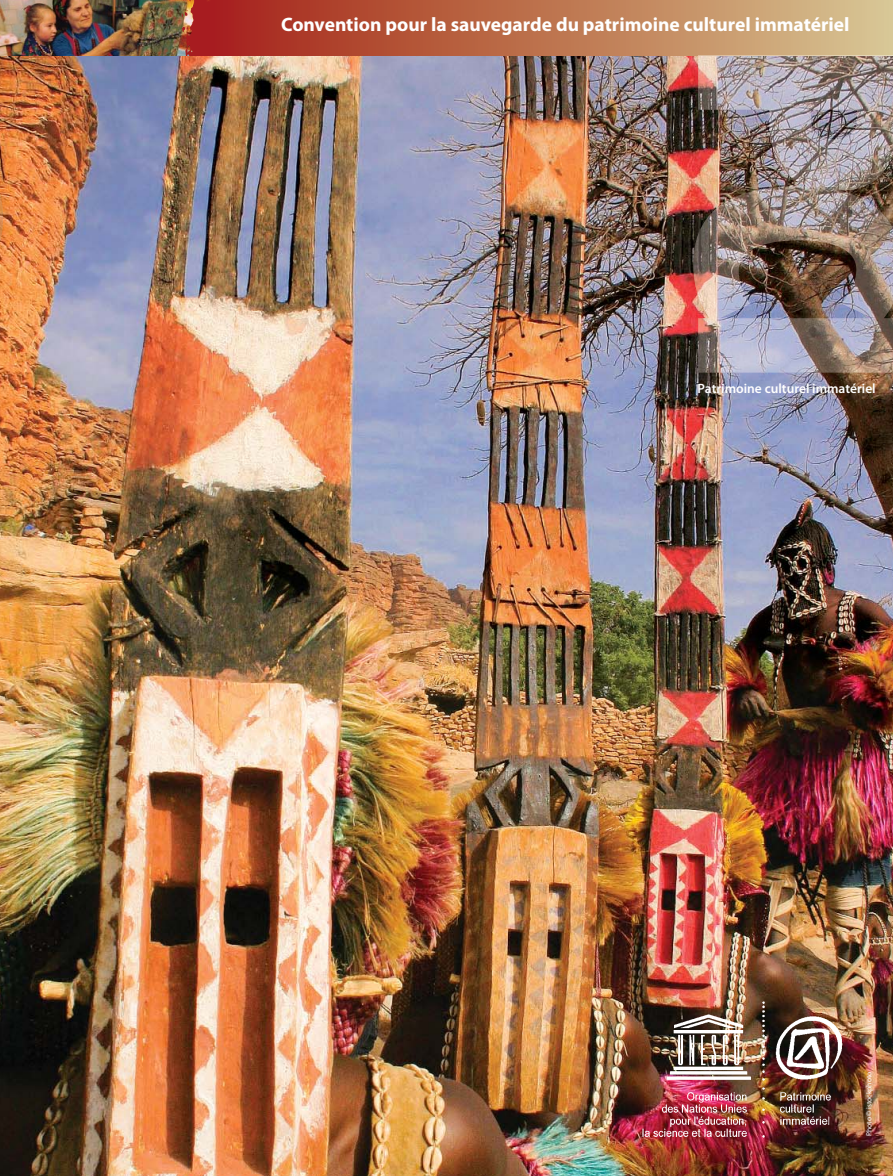
<style>
.page{position:relative;width:893px;height:1176px;background:#fff}
.page>*{position:absolute;margin:0;border:0;box-sizing:border-box;transform-origin:0 0}
.t1{font:700 19.5px "Myriad Pro";color:#fff}
.t2{font:600 13.5px "Myriad Pro";color:#fff}
.t3{font:7.5px "Myriad Pro";color:#fff}
</style>
<div class="page">
<img style="left:0;top:0;width:892px;height:1176px">
<p class="t1" style="left:281px;top:17px;width:570px">Convention pour la sauvegarde du patrimoine culturel immatériel</p>
<p class="t2" style="left:697px;top:380px;width:180px">Patrimoine culturel immatériel</p>
<p class="t3" style="left:864px;top:1136px;width:66px;rotate:-90deg">Photo © istockphoto</p>
</div>
